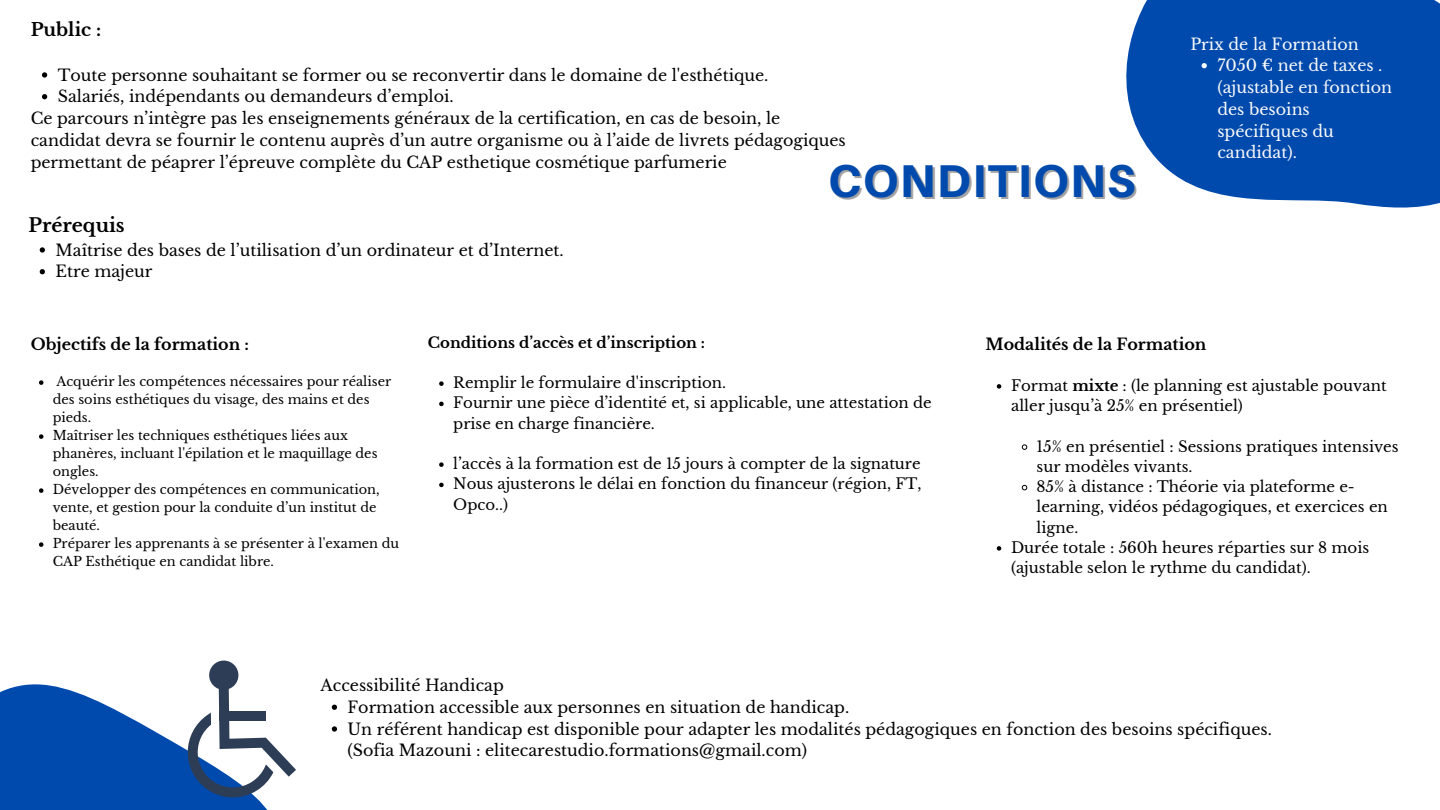
<style>
.page{position:relative;width:1440px;height:810px;background:#fff}
.page>*{position:absolute;margin:0;border:0;box-sizing:border-box;transform-origin:0 0}
.t1{font:800 46px "Aileron";letter-spacing:.03em;color:#004aad}
.t2{font:700 18.9px "Libre Baskerville";color:#000}
.t3{font:700 17.9px "Libre Baskerville";color:#000}
.t4{font:15.9px/21.8px "Libre Baskerville";color:#000}
.t5{font:15.9px/21.8px "Libre Baskerville";color:#f9f9f9}
.t6{font:700 15.9px "Libre Baskerville";color:#000}
.t7{font:15px/20.2px "Libre Baskerville";color:#000}
.t8{font:14.9px/20.2px "Libre Baskerville";color:#000}
.t9{font:700 14.9px "Libre Baskerville";color:#000}
.t10{font:12.9px/18px "Libre Baskerville";color:#000}
.s1{font-weight:700}
</style>
<div class="page">
<svg style="left:1126px;top:0;width:314px;height:208px;background:#165ab4"></svg>
<svg style="left:0;top:660px;width:296px;height:150px"></svg>
<div style="left:219px;top:711px;width:47px;height:10px;background:#2d3d56"></div>
<svg style="left:39px;top:380px;width:4px;height:5px"></svg>
<svg style="left:39px;top:434px;width:4px;height:5px"></svg>
<svg style="left:39px;top:488px;width:4px;height:5px"></svg>
<svg style="left:39px;top:542px;width:4px;height:5px"></svg>
<svg style="left:42px;top:72px;width:5px;height:6px"></svg>
<svg style="left:42px;top:94px;width:5px;height:5px"></svg>
<svg style="left:40px;top:247px;width:5px;height:6px"></svg>
<svg style="left:40px;top:269px;width:5px;height:5px"></svg>
<svg style="left:439px;top:381px;width:5px;height:5px"></svg>
<svg style="left:439px;top:402px;width:5px;height:4px"></svg>
<svg style="left:439px;top:462px;width:5px;height:5px"></svg>
<svg style="left:439px;top:483px;width:5px;height:4px"></svg>
<svg style="left:1202px;top:63px;width:5px;height:5px"></svg>
<svg style="left:332px;top:705px;width:5px;height:5px"></svg>
<svg style="left:332px;top:726px;width:5px;height:6px"></svg>
<svg style="left:997px;top:384px;width:4px;height:5px"></svg>
<svg style="left:1021px;top:444px;width:7px;height:6px"></svg>
<svg style="left:1021px;top:484px;width:7px;height:7px"></svg>
<svg style="left:997px;top:546px;width:4px;height:5px"></svg>
<p class="t3" style="left:31px;top:18px;width:72px">Public :</p>
<p class="t4" style="left:58px;top:64px;width:712px">Toute personne souhaitant se former ou se reconvertir dans le domaine de l'esthétique.</p>
<p class="t4" style="left:58px;top:86px;width:398px">Salariés, indépendants ou demandeurs d’emploi.</p>
<p class="t4" style="left:31px;top:108px;width:751px">Ce parcours n’intègre pas les enseignements généraux de la certification, en cas de besoin, le</p>
<p class="t4" style="left:31px;top:129px;width:817px">candidat devra se fournir le contenu auprès d’un autre organisme ou à l’aide de livrets pédagogiques</p>
<p class="t4" style="left:31px;top:151px;width:698px">permettant de péaprer l’épreuve complète du CAP esthetique cosmétique parfumerie</p>
<h1 class="t1" style="left:828px;top:152px;width:309px">CONDITIONS</h1>
<p class="t2" style="left:28px;top:214px;width:98px">Prérequis</p>
<p class="t4" style="left:56px;top:239px;width:510px">Maîtrise des bases de l’utilisation d’un ordinateur et d’Internet.<br>Etre majeur</p>
<p class="t5" style="left:1217px;top:33px;width:176px;text-indent:-27px">Prix de la Formation<br>7050 € net de taxes . (ajustable en fonction des besoins spécifiques du candidat).</p>
<p class="t6" style="left:31px;top:334px;width:220px">Objectifs de la formation :</p>
<p class="t10" style="left:53px;top:373px;width:348px">Acquérir les compétences nécessaires pour réaliser des soins esthétiques du visage, des mains et des pieds.<br>Maîtriser les techniques esthétiques liées aux phanères, incluant l'épilation et le maquillage des ongles.<br>Développer des compétences en communication, vente, et gestion pour la conduite d’un institut de beauté.<br>Préparer les apprenants à se présenter à l'examen du CAP Esthétique en candidat libre.</p>
<p class="t9" style="left:428px;top:333px;width:279px">Conditions d’accès et d’inscription :</p>
<p class="t8" style="left:453px;top:373px;width:480px">Remplir le formulaire d'inscription.<br>Fournir une pièce d’identité et, si applicable, une attestation de prise en charge financière.</p>
<p class="t8" style="left:453px;top:454px;width:470px;text-align:justify">l’accès à la formation est de 15 jours à compter de la signature Nous ajusterons le délai en fonction du financeur (région, FT, Opco..)</p>
<p class="t6" style="left:986px;top:334px;width:222px">Modalités de la Formation</p>
<p class="t7" style="left:1011px;top:376px;width:377px">Format <span class="s1">mixte</span> : (le planning est ajustable pouvant aller jusqu’à 25% en présentiel)</p>
<p class="t7" style="left:1037px;top:436px;width:364px">15% en présentiel : Sessions pratiques intensives</p>
<p class="t7" style="left:1037px;top:457px;width:157px">sur modèles vivants.</p>
<p class="t7" style="left:1037px;top:477px;width:320px">85% à distance : Théorie via plateforme e-</p>
<p class="t7" style="left:1037px;top:497px;width:353px">learning, vidéos pédagogiques, et exercices en</p>
<p class="t7" style="left:1037px;top:517px;width:43px">ligne.</p>
<p class="t7" style="left:1011px;top:538px;width:360px">Durée totale : 560h heures réparties sur 8 mois</p>
<p class="t7" style="left:1011px;top:558px;width:301px">(ajustable selon le rythme du candidat).</p>
<p class="t4" style="left:348px;top:675px;width:926px;text-indent:-27px">Accessibilité Handicap<br>Formation accessible aux personnes en situation de handicap.<br>Un référent handicap est disponible pour adapter les modalités pédagogiques en fonction des besoins spécifiques. (Sofia Mazouni : elitecarestudio.formations@gmail.com)</p>
</div>
